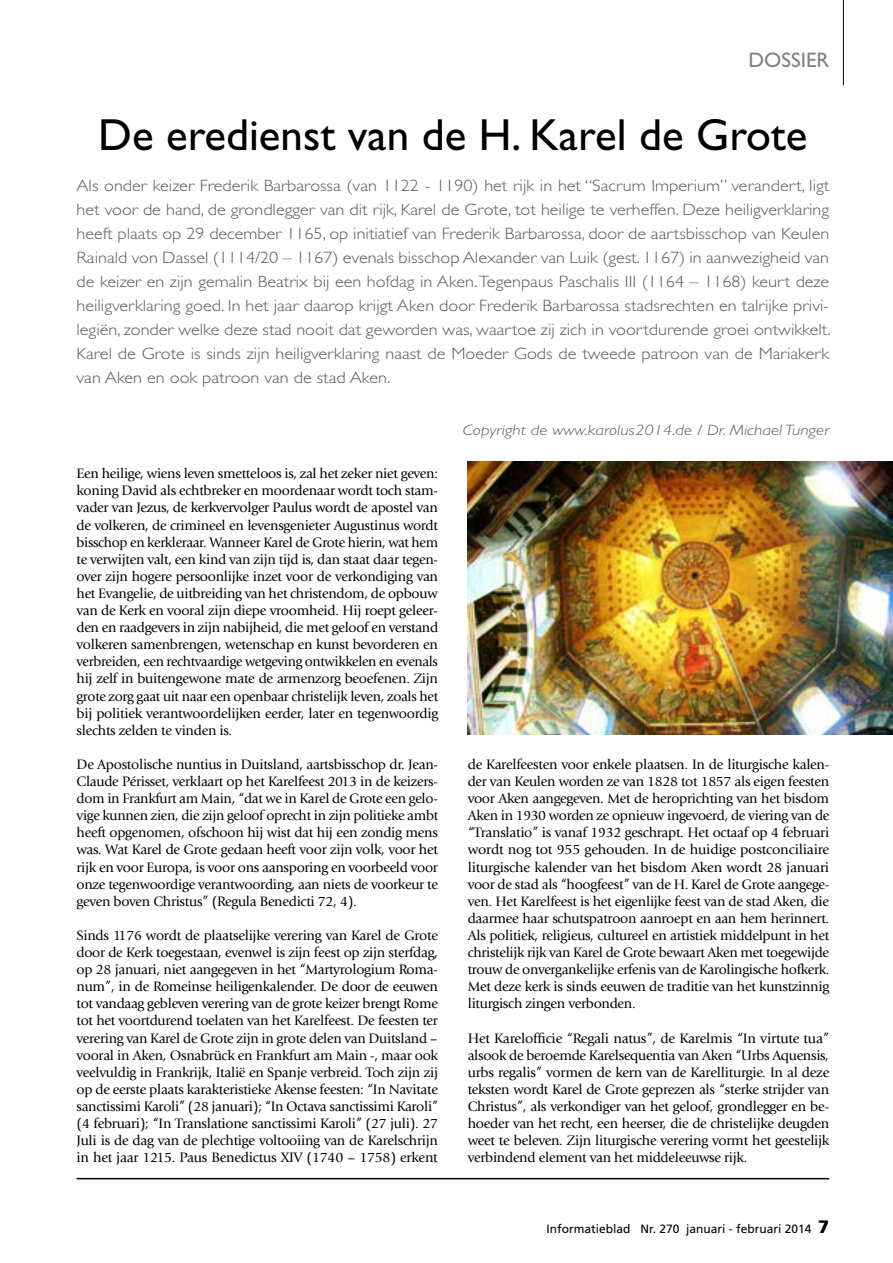
<style>
.page{position:relative;width:893px;height:1263px;background:#fff}
.page>*{position:absolute;margin:0;border:0;box-sizing:border-box;transform-origin:0 0}
.t1{font:45px "Gill Sans Std";color:#000}
.t2{font:21px "Gill Sans Std";color:#808285}
.t3{font:300 16.5px/24px "Gill Sans Std";color:#58595b;text-align:justify;scale:1.1 1}
.t4{font:italic 300 15px "Gill Sans Std";color:#58595b;scale:1.2 1}
.t5{font:14.25px/17.1px "Giovanni Std";letter-spacing:-.02em;color:#000;text-align:justify}
.t6{font:12px "Frutiger LT Std";color:#000}
.s1{font-weight:900;font-size:18px}
</style>
<div class="page">
<hr style="left:843px;top:0;width:1px;height:85px;background:#000">
<hr style="left:77px;top:1178px;width:752px;height:1px;background:#000">
<img style="left:468px;top:461px;width:425px;height:274px">
<h2 class="t2" style="left:748px;top:48px;width:82px">DOSSIER</h2>
<h1 class="t1" style="left:98px;top:109px;width:711px">De eredienst van de H. Karel de Grote</h1>
<p class="t3" style="left:77px;top:173px;width:687px">Als onder keizer Frederik Barbarossa (van 1122 - 1190) het rijk in het “Sacrum Imperium” verandert, ligt het voor de hand, de grondlegger van dit rijk, Karel de Grote, tot heilige te verheffen. Deze heiligverklaring heeft plaats op 29 december 1165, op initiatief van Frederik Barbarossa, door de aartsbisschop van Keulen Rainald von Dassel (1114/20 – 1167) evenals bisschop Alexander van Luik (gest. 1167) in aanwezigheid van de keizer en zijn gemalin Beatrix bij een hofdag in Aken. Tegenpaus Paschalis III (1164 – 1168) keurt deze heiligverklaring goed. In het jaar daarop krijgt Aken door Frederik Barbarossa stadsrechten en talrijke privi&shy;legiën, zonder welke deze stad nooit dat geworden was, waartoe zij zich in voortdurende groei ontwikkelt.<br>Karel de Grote is sinds zijn heiligverklaring naast de Moeder Gods de tweede patroon van de Mariakerk van Aken en ook patroon van de stad Aken.</p>
<p class="t4" style="left:463px;top:421px;width:307px">Copyright de www.karolus2014.de / Dr. Michael Tunger</p>
<p class="t5" style="left:77px;top:465px;width:363px">Een heilige, wiens leven smetteloos is, zal het zeker niet geven: koning David als echtbreker en moordenaar wordt toch stam&shy;vader van Jezus, de kerkvervolger Paulus wordt de apostel van de volkeren, de crimineel en levensgenieter Augustinus wordt bisschop en kerkleraar. Wanneer Karel de Grote hierin, wat hem te verwijten valt, een kind van zijn tijd is, dan staat daar tegen&shy;over zijn hogere persoonlijke inzet voor de verkondiging van het Evangelie, de uitbreiding van het christendom, de opbouw van de Kerk en vooral zijn diepe vroomheid. Hij roept geleer&shy;den en raadgevers in zijn nabijheid, die met geloof en verstand volkeren samenbrengen, wetenschap en kunst bevorderen en verbreiden, een rechtvaardige wetgeving ontwikkelen en evenals hij zelf in buitengewone mate de armenzorg beoefenen. Zijn grote zorg gaat uit naar een openbaar christelijk leven, zoals het bij politiek verantwoordelijken eerder, later en tegenwoordig slechts zelden te vinden is.</p>
<p class="t5" style="left:77px;top:756px;width:363px">De Apostolische nuntius in Duitsland, aartsbisschop dr. Jean-Claude Périsset, verklaart op het Karelfeest 2013 in de keizers&shy;dom in Frankfurt am Main, “dat we in Karel de Grote een gelo&shy;vige kunnen zien, die zijn geloof oprecht in zijn politieke ambt heeft opgenomen, ofschoon hij wist dat hij een zondig mens was. Wat Karel de Grote gedaan heeft voor zijn volk, voor het rijk en voor Europa, is voor ons aansporing en voorbeeld voor onze tegenwoordige verantwoording, aan niets de voorkeur te geven boven Christus” (Regula Benedicti 72, 4).</p>
<p class="t5" style="left:77px;top:927px;width:363px">Sinds 1176 wordt de plaatselijke verering van Karel de Grote door de Kerk toegestaan, evenwel is zijn feest op zijn sterfdag, op 28 januari, niet aangegeven in het “Martyrologium Roma&shy;num”, in de Romeinse heiligenkalender. De door de eeuwen tot vandaag gebleven verering van de grote keizer brengt Rome tot het voortdurend toelaten van het Karelfeest. De feesten ter verering van Karel de Grote zijn in grote delen van Duitsland – vooral in Aken, Osnabrück en Frankfurt am Main -, maar ook veelvuldig in Frankrijk, Italië en Spanje verbreid. Toch zijn zij op de eerste plaats karakteristieke Akense feesten: “In Navitate sanctissimi Karoli” (28 januari); “In Octava sanctissimi Karoli” (4 februari); “In Translatione sanctissimi Karoli” (27 juli). 27<br>Juli is de dag van de plechtige voltooiing van de Karelschrijn in het jaar 1215. Paus Benedictus XIV (1740 – 1758) erkent</p>
<p class="t5" style="left:468px;top:756px;width:363px">de Karelfeesten voor enkele plaatsen. In de liturgische kalen&shy;der van Keulen worden ze van 1828 tot 1857 als eigen feesten voor Aken aangegeven. Met de heroprichting van het bisdom Aken in 1930 worden ze opnieuw ingevoerd, de viering van de “Translatio” is vanaf 1932 geschrapt. Het octaaf op 4 februari wordt nog tot 955 gehouden. In de huidige postconciliaire liturgische kalender van het bisdom Aken wordt 28 januari voor de stad als “hoogfeest” van de H. Karel de Grote aangege&shy;ven. Het Karelfeest is het eigenlijke feest van de stad Aken, die daarmee haar schutspatroon aanroept en aan hem herinnert.<br>Als politiek, religieus, cultureel en artistiek middelpunt in het christelijk rijk van Karel de Grote bewaart Aken met toegewijde trouw de onvergankelijke erfenis van de Karolingische hofkerk.<br>Met deze kerk is sinds eeuwen de traditie van het kunstzinnig liturgisch zingen verbonden.</p>
<p class="t5" style="left:468px;top:1029px;width:363px">Het Karelofficie “Regali natus”, de Karelmis “In virtute tua” alsook de beroemde Karelsequentia van Aken “Urbs Aquensis, urbs regalis” vormen de kern van de Karelliturgie. In al deze teksten wordt Karel de Grote geprezen als “sterke strijder van Christus”, als verkondiger van het geloof, grondlegger en be&shy;hoeder van het recht, een heerser, die de christelijke deugden weet te beleven. Zijn liturgische verering vormt het geestelijk verbindend element van het middeleeuwse rijk.</p>
<p class="t6" style="left:546px;top:1222px;width:284px">Informatieblad Nr. 270 januari - februari 2014 <span class="s1">7</span></p>
</div>
